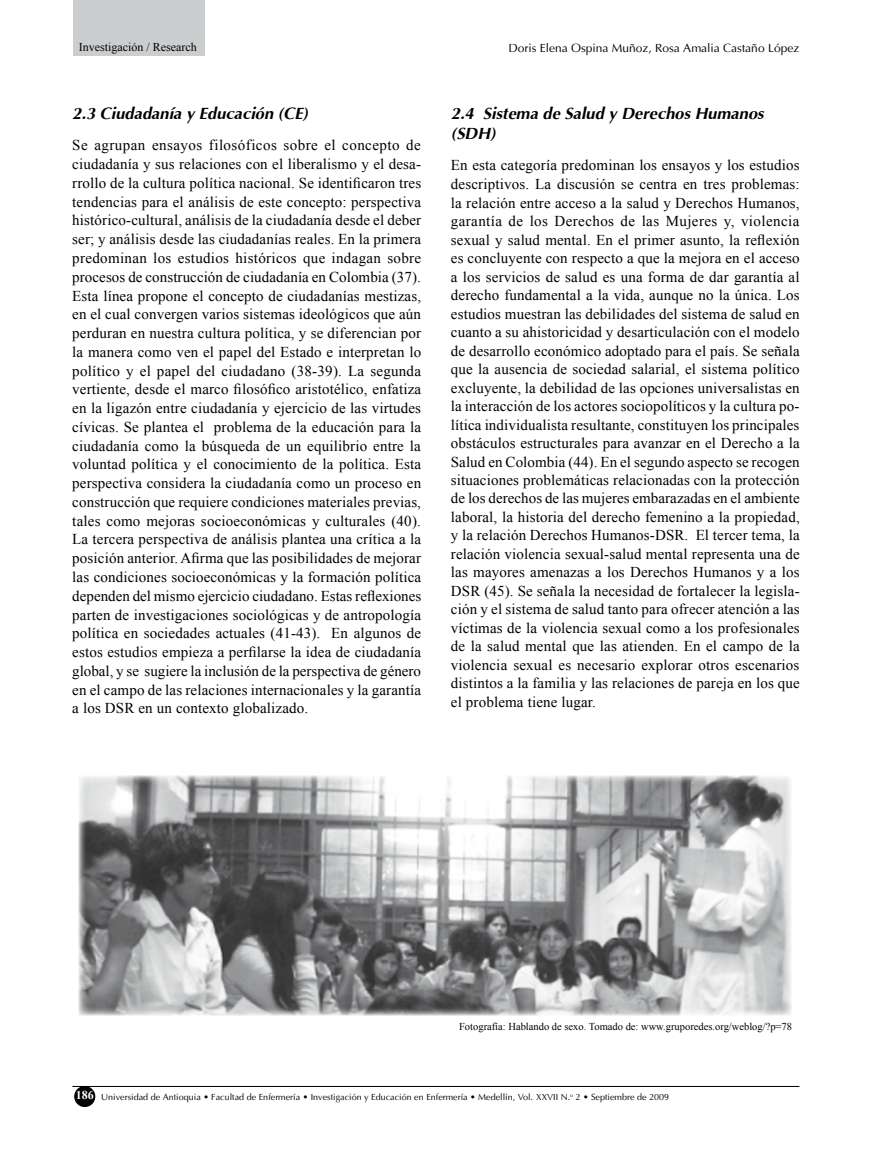
<style>
.page{position:relative;width:872px;height:1149px;background:#fff}
.page>*{position:absolute;margin:0;border:0;box-sizing:border-box;transform-origin:0 0}
.t1{font:italic 700 16.5px/19.8px "Ottawa";color:#000}
.t2{font:15px/18.8px "Times New Roman";letter-spacing:.01em;color:#000;text-align:justify}
.t3{font:12px "Ottawa Plain";color:#000}
.t4{font:12px "Times New Roman";color:#000}
.t5{font:10.5px "Times New Roman";color:#000}
.t6{font:9px "Ottawa Plain";color:#000}
.s1{font-family:"Times New Roman";font-weight:700;font-size:12px;color:#fff}
</style>
<div class="page">
<hr style="left:72px;top:1085px;width:727px;height:1px;background:#000">
<div style="left:74px;top:1085px;width:21px;height:21px;background:#000;border-radius:50%"></div>
<div style="left:73px;top:0;width:131px;height:55px;background:#cbcdce"></div>
<img style="left:79px;top:775px;width:712px;height:239px">
<p class="t4" style="left:79px;top:39px;width:119px">Investigación / Research</p>
<p class="t3" style="left:508px;top:41px;width:292px">Doris Elena Ospina Muñoz, Rosa Amalia Castaño López</p>
<p class="t1" style="left:72px;top:103px;width:237px">2.3 Ciudadanía y Educación (CE)</p>
<p class="t2" style="left:72px;top:136px;width:350px">Se agrupan ensayos filosóficos sobre el concepto de ciudadanía y sus relaciones con el liberalismo y el desa&shy;rrollo de la cultura política nacional. Se identificaron tres tendencias para el análisis de este concepto: perspectiva histórico-cultural, análisis de la ciudadanía desde el deber ser; y análisis desde las ciudadanías reales. En la primera predominan los estudios históricos que indagan sobre procesos de construcción de ciudadanía en Colombia (37).<br>Esta línea propone el concepto de ciudadanías mestizas, en el cual convergen varios sistemas ideológicos que aún perduran en nuestra cultura política, y se diferencian por la manera como ven el papel del Estado e interpretan lo político y el papel del ciudadano (38-39). La segunda vertiente, desde el marco filosófico aristotélico, enfatiza en la ligazón entre ciudadanía y ejercicio de las virtudes cívicas. Se plantea el problema de la educación para la ciudadanía como la búsqueda de un equilibrio entre la voluntad política y el conocimiento de la política. Esta perspectiva considera la ciudadanía como un proceso en construcción que requiere condiciones materiales previas, tales como mejoras socioeconómicas y culturales (40).<br>La tercera perspectiva de análisis plantea una crítica a la posición anterior. Afirma que las posibilidades de mejorar las condiciones socioeconómicas y la formación política dependen del mismo ejercicio ciudadano. Estas reflexiones parten de investigaciones sociológicas y de antropología política en sociedades actuales (41-43). En algunos de estos estudios empieza a perfilarse la idea de ciudadanía global, y se sugiere la inclusión de la perspectiva de género en el campo de las relaciones internacionales y la garantía a los DSR en un contexto globalizado.</p>
<p class="t1" style="left:451px;top:103px;width:314px">2.4 Sistema de Salud y Derechos Humanos (SDH)</p>
<p class="t2" style="left:451px;top:156px;width:350px">En esta categoría predominan los ensayos y los estudios descriptivos. La discusión se centra en tres problemas: la relación entre acceso a la salud y Derechos Humanos, garantía de los Derechos de las Mujeres y, violencia sexual y salud mental. En el primer asunto, la reflexión es concluyente con respecto a que la mejora en el acceso a los servicios de salud es una forma de dar garantía al derecho fundamental a la vida, aunque no la única. Los estudios muestran las debilidades del sistema de salud en cuanto a su ahistoricidad y desarticulación con el modelo de desarrollo económico adoptado para el país. Se señala que la ausencia de sociedad salarial, el sistema político excluyente, la debilidad de las opciones universalistas en la interacción de los actores sociopolíticos y la cultura po&shy;lítica individualista resultante, constituyen los principales obstáculos estructurales para avanzar en el Derecho a la Salud en Colombia (44). En el segundo aspecto se recogen situaciones problemáticas relacionadas con la protección de los derechos de las mujeres embarazadas en el ambiente laboral, la historia del derecho femenino a la propiedad, y la relación Derechos Humanos-DSR. El tercer tema, la relación violencia sexual-salud mental representa una de las mayores amenazas a los Derechos Humanos y a los DSR (45). Se señala la necesidad de fortalecer la legisla&shy;ción y el sistema de salud tanto para ofrecer atención a las víctimas de la violencia sexual como a los profesionales de la salud mental que las atienden. En el campo de la violencia sexual es necesario explorar otros escenarios distintos a la familia y las relaciones de pareja en los que el problema tiene lugar.</p>
<p class="t5" style="left:459px;top:1018px;width:334px">Fotografía: Hablando de sexo. Tomado de: www.gruporedes.org/weblog/?p=78</p>
<p class="t6" style="left:76px;top:1091px;width:595px"><span class="s1">186</span> Universidad de Antioquia • Facultad de Enfermería • Investigación y Educación en Enfermería • Medellín, Vol. XXVII N.<sup>o</sup> 2 • Septiembre de 2009</p>
</div>
